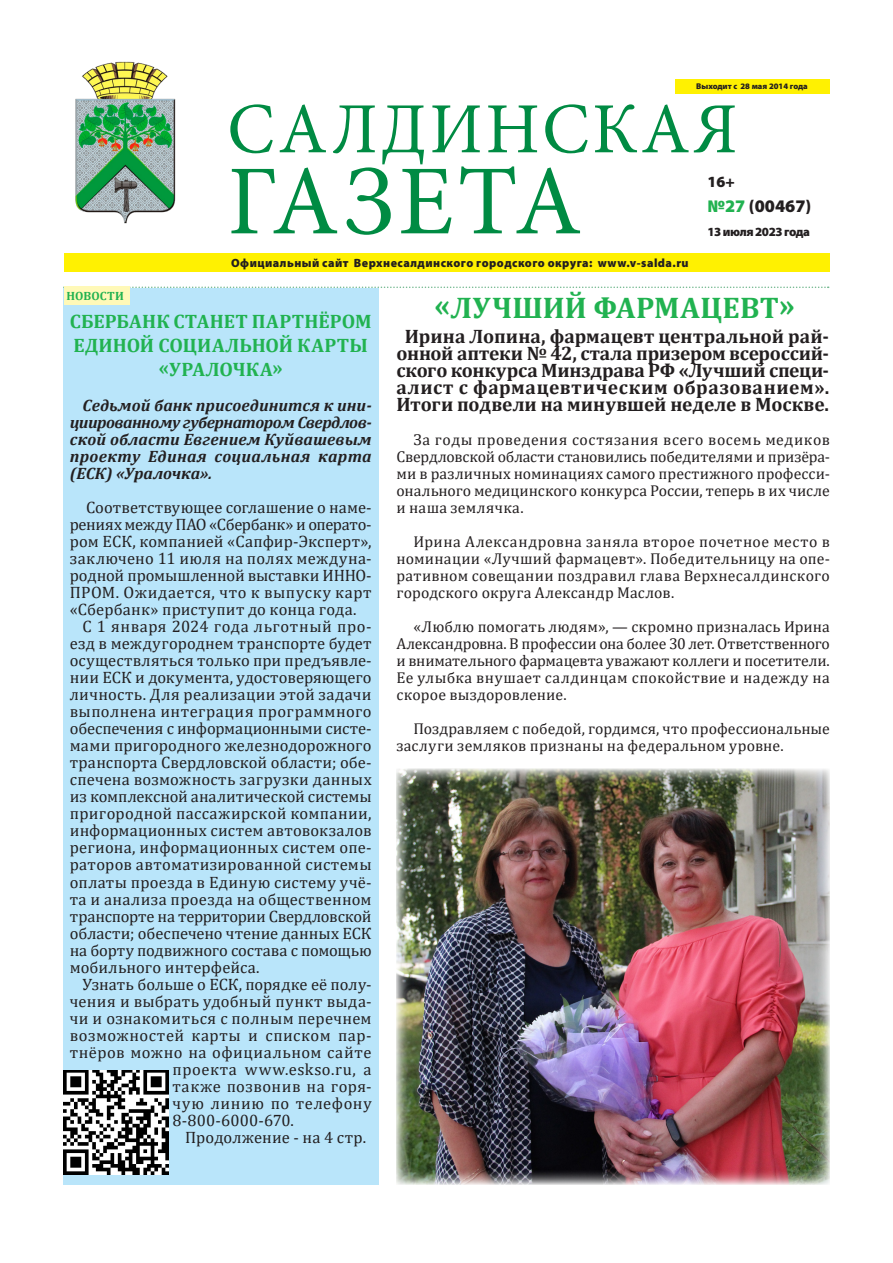
<style>
.page{position:relative;width:893px;height:1263px;background:#fff}
.page>*{position:absolute;margin:0;border:0;box-sizing:border-box;transform-origin:0 0}
.t1{font:99.15px "Minion Pro";letter-spacing:.04em;color:#008b43}
.t2{font:72px "Minion Pro";letter-spacing:.04em;color:#008b43}
.заг_статьи{font:700 30px "Cambria";letter-spacing:.01em;color:#21b250}
.тело{font:700 19.5px/17px "Cambria";letter-spacing:-.005em;color:#231f20;text-align:center}
.заг_статьи-2{font:700 19.5px/24px "Cambria";letter-spacing:.005em;color:#21b250;text-align:center}
.t3{font:900 17.7px "Myriad Pro";color:#231f20}
.ответ{font:16.5px/17px "Cambria";letter-spacing:.02em;color:#231f20;text-align:justify}
.ответ-2{font:italic 700 16.5px/17px "Cambria";letter-spacing:.02em;color:#231f20;text-align:justify}
.ответ-3{font:16.5px "Cambria";color:#231f20}
.ответ-4{font:16.5px "Cambria";letter-spacing:.04em;color:#231f20}
.тело-2{font:15.75px/17px "Cambria";letter-spacing:.01em;color:#231f20;text-align:justify}
.t4{font:900 15.6px "Myriad Pro";color:#231f20}
.t5{font:900 12.45px "Myriad Pro";letter-spacing:-.035em;color:#231f20}
.t6{font:900 12px "Myriad Pro";letter-spacing:.04em;color:#231f20}
.заг_статьи-3{font:700 12px "Cambria";letter-spacing:.02em;color:#21b250}
.t7{font:900 8.4px "Myriad Pro";color:#231f20}
.s1{color:#21b250}
</style>
<div class="page">
<div style="left:64px;top:254px;width:765px;height:18px;background:#fff101"></div>
<img style="left:75px;top:61px;width:101px;height:163px">
<div style="left:675px;top:79px;width:154px;height:15px;background:#fff101"></div>
<svg style="left:129px;top:287px;width:700px;height:1px"></svg>
<div style="left:63px;top:288px;width:315px;height:896px;background:#b9e5fa"></div>
<div style="left:64px;top:287px;width:65px;height:18px;background:#fff9b8"></div>
<img style="left:396px;top:769px;width:434px;height:415px">
<img style="left:64px;top:1071px;width:104px;height:103px">
<p class="t7" style="left:696px;top:82px;width:113px">Выходит с 28 мая 2014 года</p>
<h2 class="t2" style="left:227px;top:81px;width:512px">САЛДИНСКАЯ</h2>
<h1 class="t1" style="left:227px;top:135px;width:356px">ГАЗЕТА</h1>
<p class="t6" style="left:231px;top:256px;width:459px">Официальный сайт Верхнесалдинского городского округа: www.v-salda.ru</p>
<p class="t4" style="left:707px;top:173px;width:29px">16+</p>
<p class="t3" style="left:707px;top:196px;width:105px"><span class="s1">№27</span> (00467)</p>
<p class="t5" style="left:707px;top:224px;width:104px">13 июля 2023 года</p>
<p class="заг_статьи-3" style="left:66px;top:287px;width:59px">НОВОСТИ</p>
<p class="заг_статьи-2" style="left:70px;top:309px;width:303px">СБЕРБАНК СТАНЕТ ПАРТНЁРОМ<br>ЕДИНОЙ СОЦИАЛЬНОЙ КАРТЫ «УРАЛОЧКА»</p>
<p class="ответ-2" style="left:70px;top:397px;width:303px;text-indent:13px">Седьмой банк присоединится к ини&shy;циированному губернатором Свердлов&shy;ской области Евгением Куйвашевым проекту Единая социальная карта (ЕСК) «Уралочка».</p>
<p class="ответ" style="left:70px;top:499px;width:303px;text-indent:16px">Соответствующее соглашение о наме&shy;рениях между ПАО «Сбербанк» и операто&shy;ром ЕСК, компанией «Сапфир-Эксперт», заключено 11 июля на полях междуна&shy;родной промышленной выставки ИННО-ПРОМ. Ожидается, что к выпуску карт «Сбербанк» приступит до конца года.</p>
<p class="ответ" style="left:70px;top:618px;width:303px;text-indent:13px">С 1 января 2024 года льготный про&shy;езд в междугороднем транспорте будет осуществляться только при предъявле&shy;нии ЕСК и документа, удостоверяющего личность. Для реализации этой задачи выполнена интеграция программного обеспечения с информационными систе&shy;мами пригородного железнодорожного транспорта Свердловской области; обе&shy;спечена возможность загрузки данных из комплексной аналитической системы пригородной пассажирской компании, информационных систем автовокзалов региона, информационных систем опе&shy;раторов автоматизированной системы оплаты проезда в Единую систему учё&shy;та и анализа проезда на общественном транспорте на территории Свердловской области; обеспечено чтение данных ЕСК на борту подвижного состава с помощью мобильного интерфейса.</p>
<p class="ответ-3" style="left:83px;top:974px;width:291px">Узнать больше о ЕСК, порядке её полу-</p>
<p class="ответ" style="left:70px;top:992px;width:303px">чения и выбрать удобный пункт выда-</p>
<p class="ответ" style="left:70px;top:1009px;width:303px">чи и ознакомиться с полным перечнем</p>
<p class="ответ" style="left:70px;top:1026px;width:303px">возможностей карты и списком пар-</p>
<p class="ответ" style="left:70px;top:1043px;width:303px">тнёров можно на официальном сайте</p>
<p class="ответ-4" style="left:173px;top:1059px;width:201px">проекта www.eskso.ru, а</p>
<p class="ответ" style="left:173px;top:1077px;width:201px">также позвонив на горя-</p>
<p class="ответ" style="left:173px;top:1094px;width:201px">чую линию по телефону</p>
<p class="ответ" style="left:173px;top:1111px;width:123px">8-800-6000-670.</p>
<p class="ответ" style="left:185px;top:1128px;width:182px">Продолжение - на 4 стр.</p>
<p class="заг_статьи" style="left:434px;top:287px;width:362px">«ЛУЧШИЙ ФАРМАЦЕВТ»</p>
<p class="тело" style="left:396px;top:327px;width:434px">Ирина Лопина, фармацевт центральной рай&shy;онной аптеки № 42, стала призером всероссий&shy;ского конкурса Минздрава РФ «Лучший специ&shy;алист с фармацевтическим образованием».<br>Итоги подвели на минувшей неделе в Москве.</p>
<p class="тело-2" style="left:396px;top:431px;width:435px;text-indent:17px">За годы проведения состязания всего восемь медиков Свердловской области становились победителями и призёра&shy;ми в различных номинациях самого престижного професси&shy;онального медицинского конкурса России, теперь в их числе и наша землячка.</p>
<p class="тело-2" style="left:396px;top:533px;width:435px;text-indent:17px">Ирина Александровна заняла второе почетное место в номинации «Лучший фармацевт». Победительницу на опе&shy;ративном совещании поздравил глава Верхнесалдинского городского округа Александр Маслов.</p>
<p class="тело-2" style="left:396px;top:618px;width:435px;text-indent:17px">«Люблю помогать людям», — скромно призналась Ирина Александровна. В профессии она более 30 лет. Ответственного и внимательного фармацевта уважают коллеги и посетители.<br>Ее улыбка внушает салдинцам спокойствие и надежду на скорое выздоровление.</p>
<p class="тело-2" style="left:396px;top:720px;width:435px;text-indent:17px">Поздравляем с победой, гордимся, что профессиональные заслуги земляков признаны на федеральном уровне.</p>
</div>
